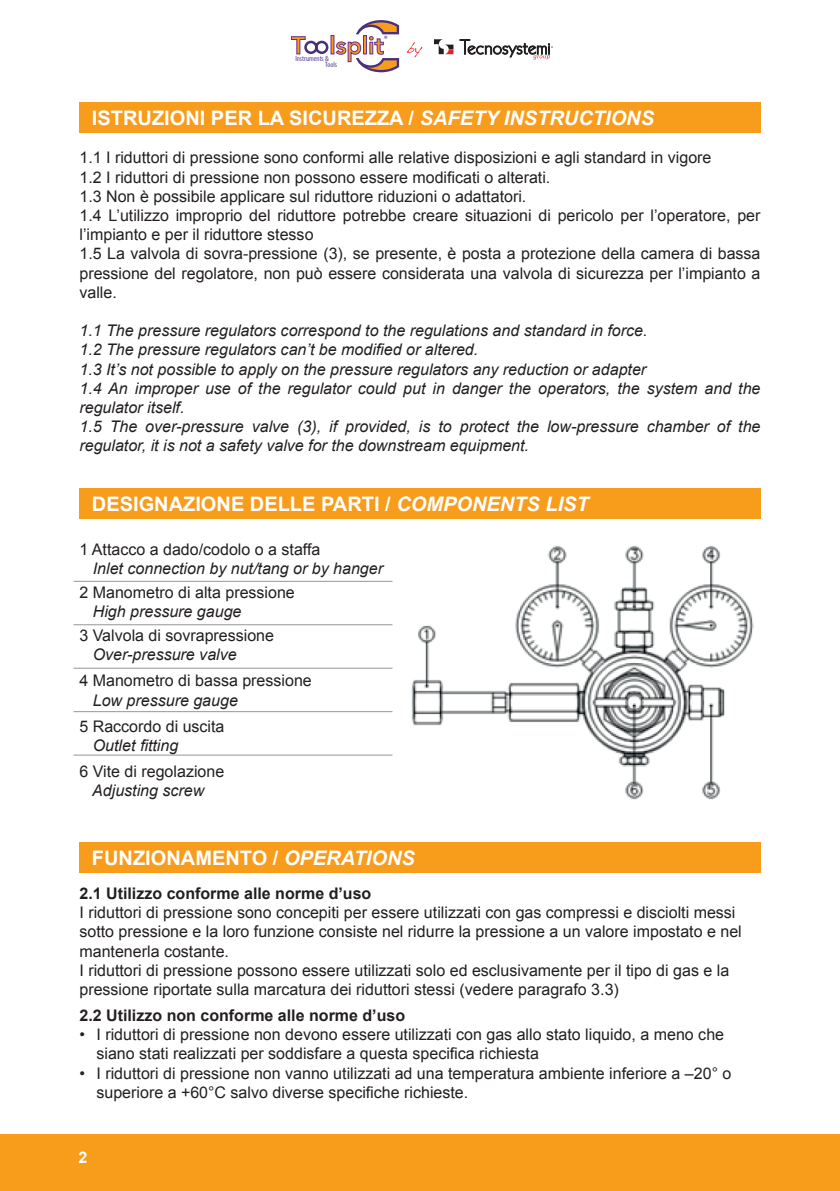
<style>
.page{position:relative;width:840px;height:1191px;background:#fff}
.page>*{position:absolute;margin:0;border:0;box-sizing:border-box;transform-origin:0 0}
.t1{font:700 20px "Arial";color:#fff}
.t2{font:16px/19.2px "Arial";color:#231f20}
.t3{font:italic 16px/19.2px "Arial";color:#231f20}
.t4{font:700 16px "Arial";color:#231f20}
.t5{font:700 16px "Arial";color:#fff}
.t6{font:condensed 7.6px/6.2px "Myriad Pro";color:#554197}
.s1{font-style:italic}
</style>
<div class="page">
<hr style="left:839px;top:1134px;width:1px;height:57px;background:#f89c1c">
<div style="left:0;top:1134px;width:839px;height:57px;background:#f89c1c"></div>
<svg style="left:434px;top:39px;width:19px;height:15px"></svg>
<svg style="left:459px;top:39px;width:93px;height:21px"></svg>
<svg style="left:406px;top:42px;width:16px;height:15px"></svg>
<svg style="left:291px;top:36px;width:38px;height:19px"></svg>
<svg style="left:335px;top:20px;width:64px;height:52px"></svg>
<div style="left:79px;top:102px;width:681px;height:31px;background:#f89c1c"></div>
<img style="left:411px;top:545px;width:343px;height:255px">
<div style="left:79px;top:488px;width:681px;height:30px;background:#f89c1c"></div>
<hr style="left:73px;top:581px;width:319px;height:1px;background:#939598">
<hr style="left:73px;top:624px;width:319px;height:1px;background:#939598">
<hr style="left:73px;top:668px;width:319px;height:1px;background:#939598">
<hr style="left:73px;top:711px;width:319px;height:1px;background:#939598">
<hr style="left:73px;top:754px;width:319px;height:1px;background:#939598">
<div style="left:79px;top:842px;width:681px;height:31px;background:#f89c1c"></div>
<p class="t6" style="left:325px;top:55px;width:13px;text-indent:-30px">Instruments &amp;<br>Tools</p>
<p class="t1" style="left:92px;top:105px;width:563px">ISTRUZIONI PER LA SICUREZZA / <span class="s1">SAFETY INSTRUCTIONS</span></p>
<p class="t2" style="left:79px;top:148px;width:682px">1.1 I riduttori di pressione sono conformi alle relative disposizioni e agli standard in vigore<br>1.2 I riduttori di pressione non possono essere modificati o alterati.<br>1.3 Non è possibile applicare sul riduttore riduzioni o adattatori.<br>1.4 L’utilizzo improprio del riduttore potrebbe creare situazioni di pericolo per l’operatore, per l’impianto e per il riduttore stesso<br>1.5 La valvola di sovra-pressione (3), se presente, è posta a protezione della camera di bassa pressione del regolatore, non può essere considerata una valvola di sicurezza per l’impianto a valle.</p>
<p class="t3" style="left:79px;top:321px;width:682px">1.1 The pressure regulators correspond to the regulations and standard in force.<br>1.2 The pressure regulators can’t be modified or altered.<br>1.3 It’s not possible to apply on the pressure regulators any reduction or adapter<br>1.4 An improper use of the regulator could put in danger the operators, the system and the regulator itself.<br>1.5 The over-pressure valve (3), if provided, is to protect the low-pressure chamber of the regulator, it is not a safety valve for the downstream equipment.</p>
<p class="t1" style="left:92px;top:490px;width:498px">DESIGNAZIONE DELLE PARTI / <span class="s1">COMPONENTS LIST</span></p>
<p class="t2" style="left:79px;top:539px;width:242px">1 Attacco a dado/codolo o a staffa</p>
<p class="t3" style="left:93px;top:559px;width:291px">Inlet connection by nut/tang or by hanger</p>
<p class="t2" style="left:79px;top:583px;width:217px">2 Manometro di alta pressione</p>
<p class="t3" style="left:93px;top:602px;width:150px">High pressure gauge</p>
<p class="t2" style="left:79px;top:626px;width:196px">3 Valvola di sovrapressione</p>
<p class="t3" style="left:93px;top:645px;width:145px">Over-pressure valve</p>
<p class="t2" style="left:79px;top:671px;width:234px">4 Manometro di bassa pressione</p>
<p class="t3" style="left:93px;top:690px;width:146px">Low pressure gauge</p>
<p class="t2" style="left:79px;top:716px;width:146px">5 Raccordo di uscita</p>
<p class="t3" style="left:93px;top:735px;width:87px">Outlet fitting</p>
<p class="t2" style="left:79px;top:761px;width:146px">6 Vite di regolazione</p>
<p class="t3" style="left:92px;top:781px;width:114px">Adjusting screw</p>
<p class="t1" style="left:92px;top:845px;width:324px">FUNZIONAMENTO / <span class="s1">OPERATIONS</span></p>
<p class="t4" style="left:79px;top:883px;width:293px">2.1 Utilizzo conforme alle norme d’uso</p>
<p class="t2" style="left:79px;top:903px;width:663px">I riduttori di pressione sono concepiti per essere utilizzati con gas compressi e disciolti messi sotto pressione e la loro funzione consiste nel ridurre la pressione a un valore impostato e nel mantenerla costante.<br>I riduttori di pressione possono essere utilizzati solo ed esclusivamente per il tipo di gas e la pressione riportate sulla marcatura dei riduttori stessi (vedere paragrafo 3.3)</p>
<p class="t4" style="left:79px;top:1005px;width:327px">2.2 Utilizzo non conforme alle norme d’uso</p>
<p class="t2" style="left:96px;top:1025px;width:628px;text-indent:-17px">• I riduttori di pressione non devono essere utilizzati con gas allo stato liquido, a meno che siano stati realizzati per soddisfare a questa specifica richiesta</p>
<p class="t2" style="left:96px;top:1063px;width:636px;text-indent:-17px">• I riduttori di pressione non vanno utilizzati ad una temperatura ambiente inferiore a –20° o superiore a +60°C salvo diverse specifiche richieste.</p>
<p class="t5" style="left:79px;top:1146px;width:10px">2</p>
</div>
